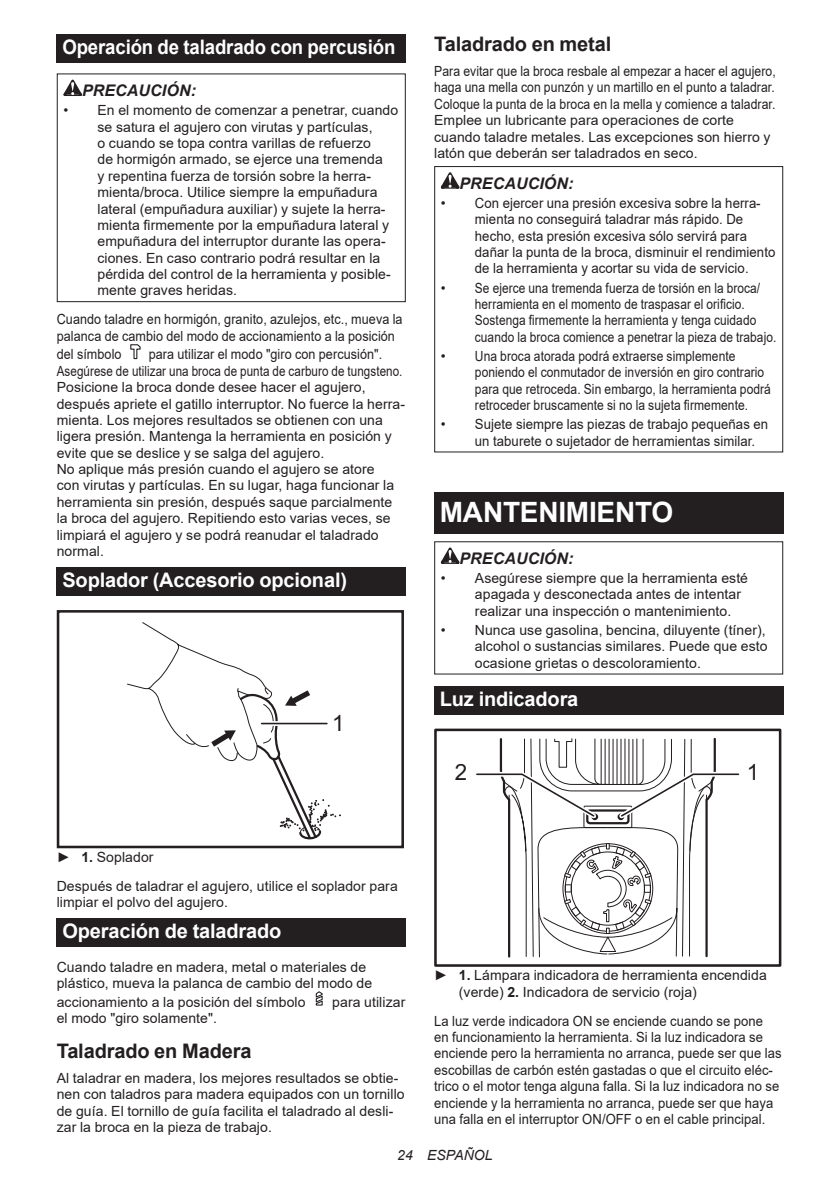
<style>
.page{position:relative;width:840px;height:1191px;background:#fff}
.page>*{position:absolute;margin:0;border:0;box-sizing:border-box;transform-origin:0 0}
.t1{font:700 28px "Arial";letter-spacing:-.01em;color:#fff}
.t2{font:22.4px "Arial";color:#231f20}
.t3{font:700 20px "Arial";letter-spacing:-.01em;color:#fff}
.t4{font:700 20px "Arial";letter-spacing:-.01em;color:#231f20}
.t5{font:700 20px "Arial";letter-spacing:-.01em;color:#fff;scale:.93 1}
.t6{font:italic 700 16px "Arial";letter-spacing:.005em;color:#231f20}
.t7{font:14px/16.4px "Arial";letter-spacing:.005em;color:#231f20}
.t8{font:14px/16.4px "Arial";letter-spacing:.005em;color:#231f20;scale:.9 1}
.t9{font:14px/16.4px "Arial";letter-spacing:.005em;color:#231f20;scale:.93 1}
.t10{font:14px/16.4px "Arial";letter-spacing:.005em;color:#231f20;scale:.87 1}
.t11{font:italic 14px "Arial";letter-spacing:.005em;color:#231f20}
.s1{font-weight:700}
</style>
<div class="page">
<div style="left:57px;top:34px;width:348px;height:29px;background:#231f20"></div>
<svg style="left:63px;top:80px;width:19px;height:16px"></svg>
<div style="left:57px;top:73px;width:348px;height:229px;border:1px solid #231f20"></div>
<svg style="left:130px;top:344px;width:11px;height:15px"></svg>
<div style="left:57px;top:567px;width:348px;height:29px;background:#231f20"></div>
<svg style="left:127px;top:622px;width:214px;height:218px"></svg>
<div style="left:261px;top:721px;width:66px;height:5px;background:#b3b1b2"></div>
<hr style="left:261px;top:722px;width:66px;height:2px;background:#231f20">
<div style="left:57px;top:610px;width:347px;height:238px;border:3px solid #231f20"></div>
<div style="left:57px;top:918px;width:348px;height:29px;background:#231f20"></div>
<svg style="left:315px;top:991px;width:8px;height:15px"></svg>
<svg style="left:440px;top:172px;width:19px;height:17px"></svg>
<div style="left:434px;top:166px;width:348px;height:286px;border:1px solid #231f20"></div>
<div style="left:434px;top:492px;width:348px;height:41px;background:#231f20"></div>
<svg style="left:440px;top:547px;width:19px;height:17px"></svg>
<div style="left:434px;top:686px;width:348px;height:28px;background:#231f20"></div>
<div style="left:434px;top:728px;width:347px;height:238px;border:3px solid #231f20"></div>
<svg style="left:476px;top:737px;width:264px;height:221px"></svg>
<h3 class="t5" style="left:62px;top:33px;width:359px">Operación de taladrado con percusión</h3>
<p class="t6" style="left:82px;top:80px;width:115px">PRECAUCIÓN:</p>
<p class="t7" style="left:97px;top:102px;width:302px;text-indent:-34px">• En el momento de comenzar a penetrar, cuando se satura el agujero con virutas y partículas,<br>o cuando se topa contra varillas de refuerzo<br>de hormigón armado, se ejerce una tremenda<br>y repentina fuerza de torsión sobre la herra&shy;mienta/broca. Utilice siempre la empuñadura lateral (empuñadura auxiliar) y sujete la herra&shy;mienta firmemente por la empuñadura lateral y empuñadura del interruptor durante las opera&shy;ciones. En caso contrario podrá resultar en la pérdida del control de la herramienta y posible&shy;mente graves heridas.</p>
<p class="t8" style="left:57px;top:311px;width:385px">Cuando taladre en hormigón, granito, azulejos, etc., mueva la palanca de cambio del modo de accionamiento a la posición</p>
<p class="t8" style="left:57px;top:346px;width:74px">del símbolo</p>
<p class="t8" style="left:57px;top:346px;width:388px;text-indent:92px">para utilizar el modo "giro con percusión".<br>Asegúrese de utilizar una broca de punta de carburo de tungsteno.<br>Posicione la broca donde desee hacer el agujero, después apriete el gatillo interruptor. No fuerce la herra&shy;mienta. Los mejores resultados se obtienen con una ligera presión. Mantenga la herramienta en posición y evite que se deslice y se salga del agujero.<br>No aplique más presión cuando el agujero se atore<br>con virutas y partículas. En su lugar, haga funcionar la herramienta sin presión, después saque parcialmente la broca del agujero. Repitiendo esto varias veces, se limpiará el agujero y se podrá reanudar el taladrado normal.</p>
<h3 class="t3" style="left:62px;top:566px;width:286px">Soplador (Accesorio opcional)</h3>
<h2 class="t2" style="left:332px;top:708px;width:14px">1</h2>
<p class="t7" style="left:57px;top:842px;width:342px;line-height:28.8px">► <span class="s1">1.</span> Soplador<br>Después de taladrar el agujero, utilice el soplador para</p>
<p class="t7" style="left:57px;top:894px;width:173px">limpiar el polvo del agujero.</p>
<h3 class="t3" style="left:62px;top:917px;width:220px">Operación de taladrado</h3>
<p class="t7" style="left:57px;top:958px;width:317px">Cuando taladre en madera, metal o materiales de plástico, mueva la palanca de cambio del modo de</p>
<p class="t7" style="left:57px;top:993px;width:250px">accionamiento a la posición del símbolo</p>
<p class="t7" style="left:332px;top:993px;width:74px">para utilizar</p>
<p class="t7" style="left:57px;top:1010px;width:162px">el modo "giro solamente".</p>
<h3 class="t4" style="left:57px;top:1037px;width:196px">Taladrado en Madera</h3>
<p class="t7" style="left:57px;top:1069px;width:349px">Al taladrar en madera, los mejores resultados se obtie&shy;nen con taladros para madera equipados con un tornillo de guía. El tornillo de guía facilita el taladrado al desli&shy;zar la broca en la pieza de trabajo.</p>
<h3 class="t4" style="left:434px;top:30px;width:178px">Taladrado en metal</h3>
<p class="t10" style="left:434px;top:63px;width:394px">Para evitar que la broca resbale al empezar a hacer el agujero, haga una mella con punzón y un martillo en el punto a taladrar.<br>Coloque la punta de la broca en la mella y comience a taladrar.<br>Emplee un lubricante para operaciones de corte cuando taladre metales. Las excepciones son hierro y latón que deberán ser taladrados en seco.</p>
<p class="t6" style="left:459px;top:172px;width:115px">PRECAUCIÓN:</p>
<p class="t7" style="left:474px;top:195px;width:302px;text-indent:-34px">• Con ejercer una presión excesiva sobre la herra&shy;mienta no conseguirá taladrar más rápido. De hecho, esta presión excesiva sólo servirá para dañar la punta de la broca, disminuir el rendimiento de la herramienta y acortar su vida de servicio.</p>
<p class="t7" style="left:474px;top:279px;width:303px;text-indent:-34px">• Se ejerce una tremenda fuerza de torsión en la broca/ herramienta en el momento de traspasar el orificio.<br>Sostenga firmemente la herramienta y tenga cuidado cuando la broca comience a penetrar la pieza de trabajo.</p>
<p class="t7" style="left:474px;top:348px;width:297px;text-indent:-34px">• Una broca atorada podrá extraerse simplemente poniendo el conmutador de inversión en giro contrario para que retroceda. Sin embargo, la herramienta podrá retroceder bruscamente si no la sujeta firmemente.</p>
<p class="t7" style="left:474px;top:416px;width:294px;text-indent:-34px">• Sujete siempre las piezas de trabajo pequeñas en un taburete o sujetador de herramientas similar.</p>
<h1 class="t1" style="left:439px;top:492px;width:235px">MANTENIMIENTO</h1>
<p class="t6" style="left:459px;top:547px;width:115px">PRECAUCIÓN:</p>
<p class="t7" style="left:474px;top:570px;width:274px;text-indent:-34px">• Asegúrese siempre que la herramienta esté apagada y desconectada antes de intentar realizar una inspección o mantenimiento.</p>
<p class="t7" style="left:474px;top:622px;width:294px;text-indent:-34px">• Nunca use gasolina, bencina, diluyente (tíner), alcohol o sustancias similares. Puede que esto ocasione grietas o descoloramiento.</p>
<h3 class="t3" style="left:439px;top:684px;width:140px">Luz indicadora</h3>
<h2 class="t2" style="left:454px;top:757px;width:14px">2</h2>
<h2 class="t2" style="left:746px;top:757px;width:14px">1</h2>
<p class="t7" style="left:458px;top:967px;width:309px;text-indent:-25px">► <span class="s1">1.</span> Lámpara indicadora de herramienta encendida (verde) <span class="s1">2.</span> Indicadora de servicio (roja)</p>
<p class="t9" style="left:434px;top:1012px;width:375px">La luz verde indicadora ON se enciende cuando se pone<br>en funcionamiento la herramienta. Si la luz indicadora se enciende pero la herramienta no arranca, puede ser que las escobillas de carbón estén gastadas o que el circuito eléc&shy;trico o el motor tenga alguna falla. Si la luz indicadora no se enciende y la herramienta no arranca, puede ser que haya una falla en el interruptor ON/OFF o en el cable principal.</p>
<p class="t11" style="left:397px;top:1146px;width:97px">24 ESPAÑOL</p>
</div>
